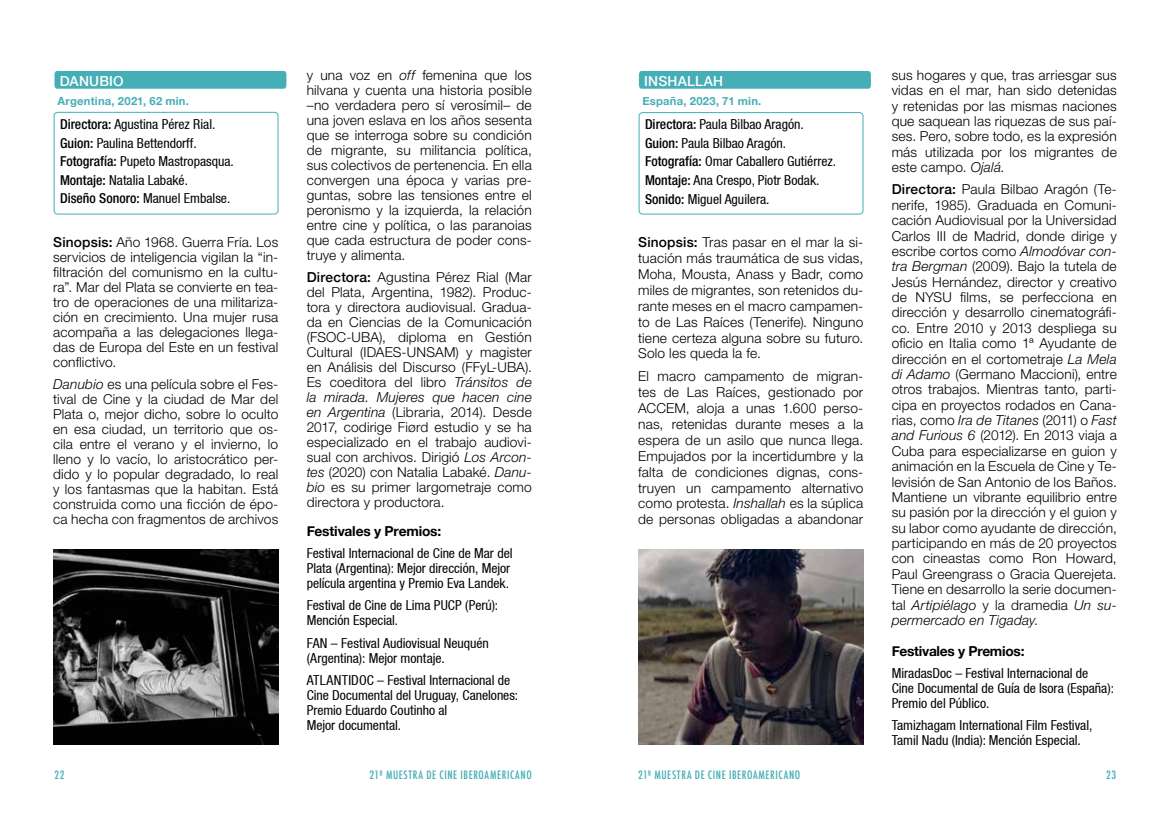
<style>
.page{position:relative;width:1170px;height:815px;background:#fff}
.page>*{position:absolute;margin:0;border:0;box-sizing:border-box;transform-origin:0 0}
.t1{font:300 13.75px/15px "Helvetica Neue LT Std";letter-spacing:.01em;color:#000;text-align:justify}
.t2{font:condensed 13.75px/15px "Helvetica 57";color:#000}
.t3{font:700 13.75px "Helvetica Neue";letter-spacing:-.02em;color:#000}
.t4{font:500 13.75px "Helvetica Neue LT Com";letter-spacing:.015em;color:#fff}
.t5{font:500 condensed 11.25px "Futura";letter-spacing:.05em;color:#45aeb6}
.t6{font:700 11.25px "Helvetica Neue";letter-spacing:.02em;color:#45aeb6}
.s1{font-style:italic}
.s2{font-family:"Helvetica Neue";font-weight:500}
.s3{font-family:"Helvetica Neue LT Std";font-weight:500}
</style>
<div class="page">
<div style="left:54px;top:112px;width:224px;height:102px;border:1px solid #45aeb6;border-radius:4px"></div>
<div style="left:54px;top:71px;width:232px;height:18px;background:#45aeb6"></div>
<div style="left:639px;top:71px;width:231px;height:18px;background:#45aeb6"></div>
<div style="left:638px;top:112px;width:225px;height:102px;border:1px solid #45aeb6;border-radius:4px"></div>
<img style="left:53px;top:549px;width:225px;height:195px">
<img style="left:638px;top:549px;width:225px;height:195px">
<p class="t1" style="left:307px;top:67px;width:227px">y una voz en <span class="s1">off</span> femenina que los hilvana y cuenta una historia posible –no verdadera pero sí verosímil– de una joven eslava en los años sesenta que se interroga sobre su condición de migrante, su militancia política, sus colectivos de pertenencia. En ella convergen una época y varias pre&shy;guntas, sobre las tensiones entre el peronismo y la izquierda, la relación entre cine y política, o las paranoias que cada estructura de poder cons&shy;truye y alimenta.</p>
<p class="t1" style="left:307px;top:269px;width:227px"><span class="s2">Directora:</span> Agustina Pérez Rial (Mar del Plata, Argentina, 1982). Produc&shy;tora y directora audiovisual. Gradua&shy;da en Ciencias de la Comunicación (FSOC-UBA), diploma en Gestión Cultural (IDAES-UNSAM) y magister en Análisis del Discurso (FFyL-UBA).<br>Es coeditora del libro <span class="s1">Tránsitos de la mirada. Mujeres que hacen cine en Argentina</span> (Libraria, 2014). Desde 2017, codirige Fiørd estudio y se ha especializado en el trabajo audiovi&shy;sual con archivos. Dirigió <span class="s1">Los Arcon&shy;tes</span> (2020) con Natalia Labaké. <span class="s1">Danu&shy;bio</span> es su primer largometraje como directora y productora.</p>
<p class="t3" style="left:307px;top:521px;width:136px">Festivales y Premios:</p>
<p class="t2" style="left:307px;top:546px;width:207px">Festival Internacional de Cine de Mar del<br>Plata (Argentina): Mejor dirección, Mejor película argentina y Premio Eva Landek.</p>
<p class="t2" style="left:307px;top:598px;width:193px">Festival de Cine de Lima PUCP (Perú):<br>Mención Especial.</p>
<p class="t2" style="left:307px;top:635px;width:184px">FAN – Festival Audiovisual Neuquén (Argentina): Mejor montaje.</p>
<p class="t2" style="left:307px;top:672px;width:213px">ATLANTIDOC – Festival Internacional de<br>Cine Documental del Uruguay, Canelones:<br>Premio Eduardo Coutinho al<br>Mejor documental.</p>
<p class="t4" style="left:60px;top:73px;width:65px">DANUBIO</p>
<p class="t4" style="left:644px;top:73px;width:80px">INSHALLAH</p>
<p class="t6" style="left:642px;top:92px;width:120px">España, 2023, 71 min.</p>
<p class="t2" style="left:645px;top:115px;width:193px;line-height:18.5px"><span class="s3">Directora:</span> Paula Bilbao Aragón.<br><span class="s3">Guion:</span> Paula Bilbao Aragón.<br><span class="s3">Fotografía:</span> Omar Caballero Gutiérrez.<br><span class="s3">Montaje:</span> Ana Crespo, Piotr Bodak.<br><span class="s3">Sonido:</span> Miguel Aguilera.</p>
<p class="t1" style="left:638px;top:234px;width:227px;line-height:15.9px"><span class="s2">Sinopsis:</span> Tras pasar en el mar la si&shy;tuación más traumática de sus vidas, Moha, Mousta, Anass y Badr, como miles de migrantes, son retenidos du&shy;rante meses en el macro campamen&shy;to de Las Raíces (Tenerife). Ninguno tiene certeza alguna sobre su futuro.<br>Solo les queda la fe.</p>
<p class="t1" style="left:638px;top:368px;width:227px;line-height:15.9px">El macro campamento de migran&shy;tes de Las Raíces, gestionado por ACCEM, aloja a unas 1.600 perso&shy;nas, retenidas durante meses a la espera de un asilo que nunca llega.<br>Empujados por la incertidumbre y la falta de condiciones dignas, cons&shy;truyen un campamento alternativo como protesta. <span class="s1">Inshallah</span> es la súplica de personas obligadas a abandonar</p>
<p class="t6" style="left:57px;top:92px;width:133px">Argentina, 2021, 62 min.</p>
<p class="t2" style="left:60px;top:115px;width:175px;line-height:18.5px"><span class="s3">Directora:</span> Agustina Pérez Rial.<br><span class="s3">Guion:</span> Paulina Bettendorff.<br><span class="s3">Fotografía:</span> Pupeto Mastropasqua.<br><span class="s3">Montaje:</span> Natalia Labaké.<br><span class="s3">Diseño Sonoro:</span> Manuel Embalse.</p>
<p class="t1" style="left:53px;top:235px;width:227px"><span class="s2">Sinopsis:</span> Año 1968. Guerra Fría. Los servicios de inteligencia vigilan la “in&shy;filtración del comunismo en la cultu&shy;ra”. Mar del Plata se convierte en tea&shy;tro de operaciones de una militariza&shy;ción en crecimiento. Una mujer rusa acompaña a las delegaciones llega&shy;das de Europa del Este en un festival conflictivo.</p>
<p class="t1" style="left:53px;top:377px;width:227px"><span class="s1">Danubio</span> es una película sobre el Fes&shy;tival de Cine y la ciudad de Mar del Plata o, mejor dicho, sobre lo oculto en esa ciudad, un territorio que os&shy;cila entre el verano y el invierno, lo lleno y lo vacío, lo aristocrático per&shy;dido y lo popular degradado, lo real y los fantasmas que la habitan. Está construida como una ficción de épo&shy;ca hecha con fragmentos de archivos</p>
<p class="t1" style="left:891px;top:67px;width:227px;line-height:15.4px">sus hogares y que, tras arriesgar sus vidas en el mar, han sido detenidas y retenidas por las mismas naciones que saquean las riquezas de sus paí&shy;ses. Pero, sobre todo, es la expresión más utilizada por los migrantes de este campo. <span class="s1">Ojalá</span>.</p>
<p class="t1" style="left:891px;top:182px;width:227px;line-height:15.4px"><span class="s2">Directora:</span> Paula Bilbao Aragón (Te&shy;nerife, 1985). Graduada en Comuni&shy;cación Audiovisual por la Universidad Carlos III de Madrid, donde dirige y escribe cortos como <span class="s1">Almodóvar con&shy;tra Bergman</span> (2009). Bajo la tutela de Jesús Hernández, director y creativo de NYSU films, se perfecciona en dirección y desarrollo cinematográfi&shy;co. Entre 2010 y 2013 despliega su oficio en Italia como 1ª Ayudante de dirección en el cortometraje <span class="s1">La Mela di Adamo</span> (Germano Maccioni), entre otros trabajos. Mientras tanto, parti&shy;cipa en proyectos rodados en Cana&shy;rias, como <span class="s1">Ira de Titanes</span> (2011) o <span class="s1">Fast and Furious 6</span> (2012). En 2013 viaja a Cuba para especializarse en guion y animación en la Escuela de Cine y Te&shy;levisión de San Antonio de los Baños.<br>Mantiene un vibrante equilibrio entre su pasión por la dirección y el guion y su labor como ayudante de dirección, participando en más de 20 proyectos con cineastas como Ron Howard, Paul Greengrass o Gracia Querejeta.<br>Tiene en desarrollo la serie documen&shy;tal <span class="s1">Artipiélago</span> y la dramedia <span class="s1">Un su&shy;permercado en Tigaday</span>.</p>
<p class="t3" style="left:891px;top:640px;width:134px">Festivales y Premios:</p>
<p class="t2" style="left:891px;top:665px;width:224px">MiradasDoc – Festival Internacional de<br>Cine Documental de Guía de Isora (España):<br>Premio del Público.</p>
<p class="t2" style="left:891px;top:717px;width:202px">Tamizhagam International Film Festival,<br>Tamil Nadu (India): Mención Especial.</p>
<p class="t5" style="left:54px;top:768px;width:11px">22</p>
<p class="t5" style="left:369px;top:767px;width:164px">21ª MUESTRA DE CINE IBEROAMERICANO</p>
<p class="t5" style="left:638px;top:767px;width:164px">21ª MUESTRA DE CINE IBEROAMERICANO</p>
<p class="t5" style="left:1105px;top:768px;width:11px">23</p>
</div>
